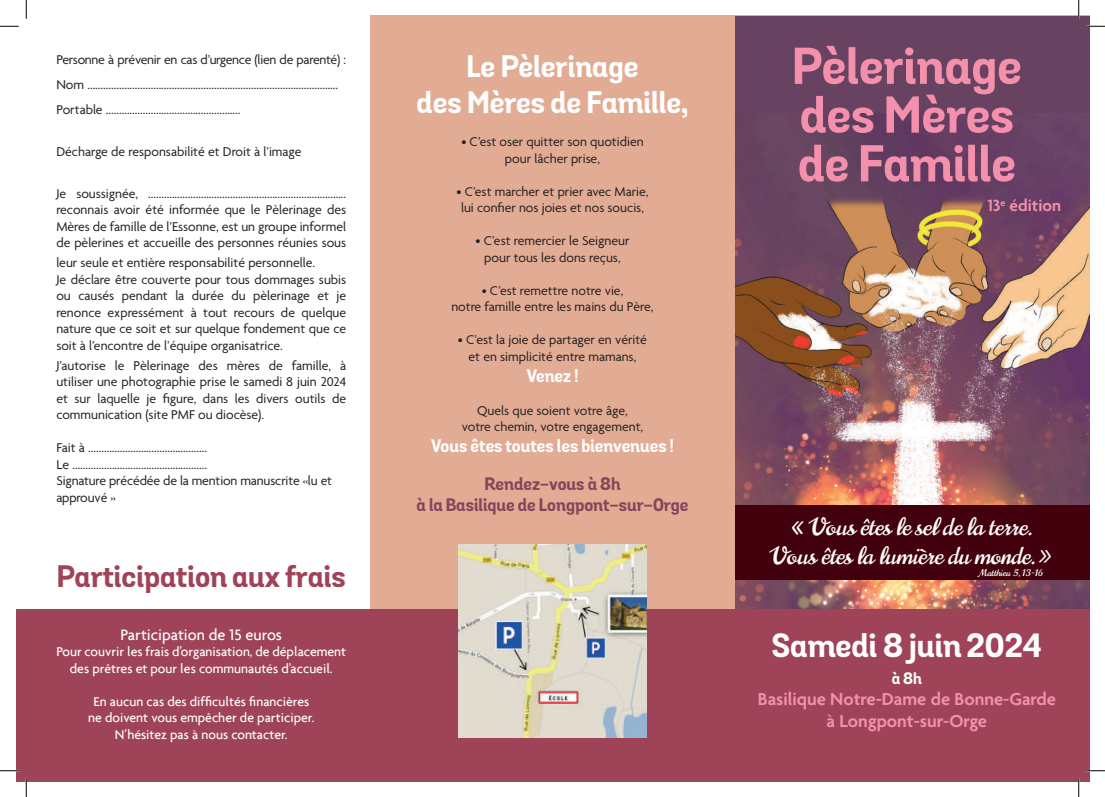
<style>
.page{position:relative;width:1105px;height:797px;background:#fff}
.page>*{position:absolute;margin:0;border:0;box-sizing:border-box;transform-origin:0 0}
.t1{font:700 50px/48.8px "Grota Sans Alt";color:#f490ab}
.t2{font:700 32.5px "Grota Sans Alt";color:#fff}
.t3{font:700 30px/36px "Grota Sans Alt";color:#fff;text-align:center}
.t4{font:700 30px "Grota Sans Alt";color:#9f4359}
.t5{font:24.12px/28.9px "Norican";color:#fff;text-align:center}
.t6{font:600 18.75px/22.5px "Agenda";color:#f490ab;text-align:center}
.t7{font:700 17.5px/21px "Grota Sans Alt";color:#86445b;text-align:center}
.t8{font:700 17.5px "Grota Sans Alt";color:#fff}
.t9{font:600 17.5px "Agenda";color:#f490ab}
.t10{font:500 16.25px "Agenda";color:#fff}
.t11{font:700 16px "Grota Sans Alt";color:#fff}
.t12{font:13.75px/16.5px "Agenda";color:#231f20;text-align:center}
.t13{font:13.75px/25px "Agenda";letter-spacing:-.02em;color:#231f20}
.t14{font:500 13.75px/16.5px "Agenda";color:#fff;text-align:center}
.t15{font:9.38px "Norican";color:#fff}
</style>
<div class="page">
<div style="left:370px;top:16px;width:719px;height:765px;background:#e2ac94"></div>
<div style="left:735px;top:16px;width:354px;height:607px;background:#684361"></div>
<img style="left:735px;top:114px;width:354px;height:495px">
<div style="left:16px;top:609px;width:1073px;height:172px;background:#9f4359"></div>
<img style="left:458px;top:545px;width:189px;height:192px">
<div style="left:735px;top:505px;width:354px;height:75px;background:#42010c"></div>
<svg style="left:0;top:25px;width:19px;height:2px"></svg>
<svg style="left:1086px;top:25px;width:19px;height:2px"></svg>
<svg style="left:0;top:770px;width:19px;height:1px"></svg>
<svg style="left:1086px;top:770px;width:19px;height:1px"></svg>
<svg style="left:25px;top:0;width:2px;height:19px"></svg>
<svg style="left:25px;top:778px;width:2px;height:19px"></svg>
<svg style="left:1078px;top:0;width:1px;height:19px"></svg>
<svg style="left:1078px;top:778px;width:1px;height:19px"></svg>
<p class="t13" style="left:56px;top:48px;width:291px">Personne à prévenir en cas d’urgence (lien de parenté) :<br>Nom ...............................................................................................<br>Portable ...................................................</p>
<p class="t12" style="left:56px;top:144px;width:247px">Décharge de responsabilité et Droit à l’image</p>
<p class="t12" style="left:56px;top:186px;width:291px;text-align:justify">Je soussignée, ........................................................................... reconnais avoir été informée que le Pèlerinage des Mères de famille de l’Essonne, est un groupe informel de pèlerines et accueille des personnes réunies sous</p>
<p class="t12" style="left:56px;top:255px;width:291px;text-align:left">leur seule et entière responsabilité personnelle.<br>Je déclare être couverte pour tous dommages subis ou causés pendant la durée du pèlerinage et je renonce expressément à tout recours de quelque nature que ce soit et sur quelque fondement que ce soit à l’encontre de l’équipe organisatrice.</p>
<p class="t12" style="left:56px;top:358px;width:291px;text-align:justify">J’autorise le Pèlerinage des mères de famille, à utiliser une photographie prise le samedi 8 juin 2024 et sur laquelle je figure, dans les divers outils de communication (site PMF ou diocèse).</p>
<p class="t12" style="left:56px;top:440px;width:277px;text-align:left">Fait à .............................................<br>Le ...................................................<br>Signature précédée de la mention manuscrite «lu et approuvé »</p>
<h3 class="t4" style="left:57px;top:558px;width:291px">Participation aux frais</h3>
<p class="t10" style="left:121px;top:624px;width:163px">Participation de 15 euros</p>
<p class="t14" style="left:56px;top:643px;width:291px">Pour couvrir les frais d’organisation, de déplacement des prêtres et pour les communautés d’accueil.</p>
<p class="t14" style="left:88px;top:692px;width:228px">En aucun cas des difficultés financières ne doivent vous empêcher de participer.<br>N’hésitez pas à nous contacter.</p>
<h3 class="t3" style="left:417px;top:50px;width:273px">Le Pèlerinage<br>des Mères de Famille,</h3>
<p class="t12" style="left:461px;top:134px;width:184px">• C’est oser quitter son quotidien pour lâcher prise,</p>
<p class="t12" style="left:456px;top:184px;width:194px">• C’est marcher et prier avec Marie, lui confier nos joies et nos soucis,</p>
<p class="t12" style="left:475px;top:233px;width:155px">• C’est remercier le Seigneur pour tous les dons reçus,</p>
<p class="t12" style="left:451px;top:283px;width:204px">• C’est remettre notre vie,<br>notre famille entre les mains du Père,</p>
<p class="t12" style="left:458px;top:332px;width:190px">• C’est la joie de partager en vérité et en simplicité entre mamans,</p>
<p class="t8" style="left:527px;top:365px;width:53px">Venez !</p>
<p class="t12" style="left:462px;top:403px;width:183px">Quels que soient votre âge, votre chemin, votre engagement,</p>
<p class="t8" style="left:431px;top:435px;width:244px">Vous êtes toutes les bienvenues !</p>
<p class="t7" style="left:416px;top:474px;width:273px">Rendez-vous à 8h<br>à la Basilique de Longpont-sur-Orge</p>
<h1 class="t1" style="left:792px;top:45px;width:231px">Pèlerinage des Mères de Famille</h1>
<p class="t9" style="left:988px;top:196px;width:75px">13<sup>e</sup> édition</p>
<h3 class="t5" style="left:770px;top:512px;width:285px">« Vous êtes le sel de la terre.<br>Vous êtes la lumière du monde.»</h3>
<p class="t15" style="left:979px;top:566px;width:65px">Matthieu 5, 13-16</p>
<h2 class="t2" style="left:772px;top:625px;width:271px">Samedi 8 juin 2024</h2>
<p class="t11" style="left:892px;top:668px;width:32px">à 8h</p>
<h3 class="t6" style="left:758px;top:688px;width:300px">Basilique Notre-Dame de Bonne-Garde à Longpont-sur-Orge</h3>
</div>
